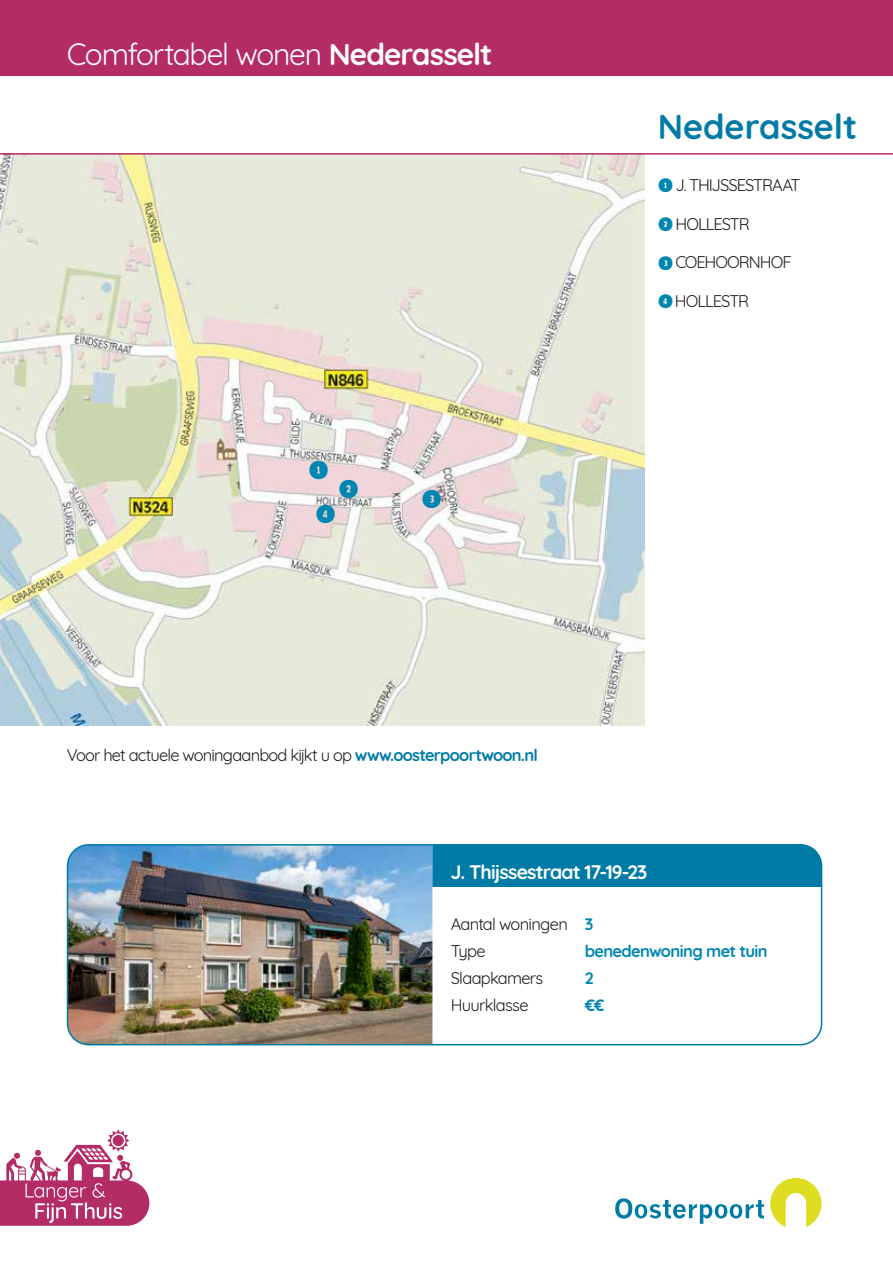
<style>
.page{position:relative;width:893px;height:1263px;background:#fff}
.page>*{position:absolute;margin:0;border:0;box-sizing:border-box;transform-origin:0 0}
.t1{font:700 34.5px "Quicksand";color:#007ba6}
.t2{font:30px "Quicksand";letter-spacing:-.04em;color:#fff}
.t3{font:700 19.5px "Quicksand";letter-spacing:-.04em;color:#fff}
.t4{font:16.5px/27px "Quicksand";letter-spacing:-.05em;color:#1d1d1b}
.t5{font:700 16.5px "Quicksand";letter-spacing:-.035em;color:#0087b1}
.s1{font-weight:700}
.s2{color:#0087b1}
.s3{font-weight:700;color:#007ba6}
.s4{font-weight:700;color:#0087b1}
</style>
<div class="page">
<div style="left:0;top:0;width:893px;height:76px;background:#b42c66"></div>
<img style="left:0;top:155px;width:645px;height:570px">
<hr style="left:0;top:153px;width:893px;height:2px;background:#b42c66">
<img style="left:68px;top:847px;width:364px;height:198px">
<div style="left:67px;top:844px;width:755px;height:201px;border:2px solid #007ba6;border-radius:21px"></div>
<div style="left:432px;top:844px;width:389px;height:43px;background:#007ba6"></div>
<svg style="left:0;top:1129px;width:149px;height:97px"></svg>
<svg style="left:770px;top:1178px;width:51px;height:49px"></svg>
<svg style="left:615px;top:1198px;width:149px;height:26px"></svg>
<svg style="left:310px;top:461px;width:18px;height:18px"></svg>
<svg style="left:339px;top:480px;width:19px;height:18px"></svg>
<svg style="left:316px;top:505px;width:19px;height:18px"></svg>
<svg style="left:423px;top:490px;width:18px;height:18px"></svg>
<h2 class="t2" style="left:67px;top:31px;width:427px">Comfortabel wonen <span class="s1">Nederasselt</span></h2>
<h1 class="t1" style="left:658px;top:98px;width:201px">Nederasselt</h1>
<p class="t4" style="left:675px;top:170px;width:126px">J. THIJSSESTRAAT</p>
<p class="t4" style="left:675px;top:209px;width:76px">HOLLESTR</p>
<p class="t4" style="left:658px;top:247px;width:135px"><span class="s2">✓</span> COEHOORNHOF</p>
<p class="t4" style="left:658px;top:286px;width:93px"><span class="s2">✔</span> HOLLESTR</p>
<p class="t4" style="left:67px;top:739px;width:473px">Voor het actuele woningaanbod kijkt u op <span class="s3">www.oosterpoortwoon.nl</span></p>
<p class="t3" style="left:451px;top:856px;width:198px">J. Thijssestraat 17-19-23</p>
<p class="t4" style="left:451px;top:909px;width:144px">Aantal woningen <span class="s4">3<br></span>Type</p>
<p class="t5" style="left:585px;top:937px;width:184px">benedenwoning met tuin</p>
<p class="t4" style="left:451px;top:963px;width:94px">Slaapkamers</p>
<p class="t5" style="left:585px;top:964px;width:10px">2</p>
<p class="t4" style="left:451px;top:990px;width:79px">Huurklasse</p>
<p class="t5" style="left:585px;top:991px;width:21px">€€</p>
</div>
